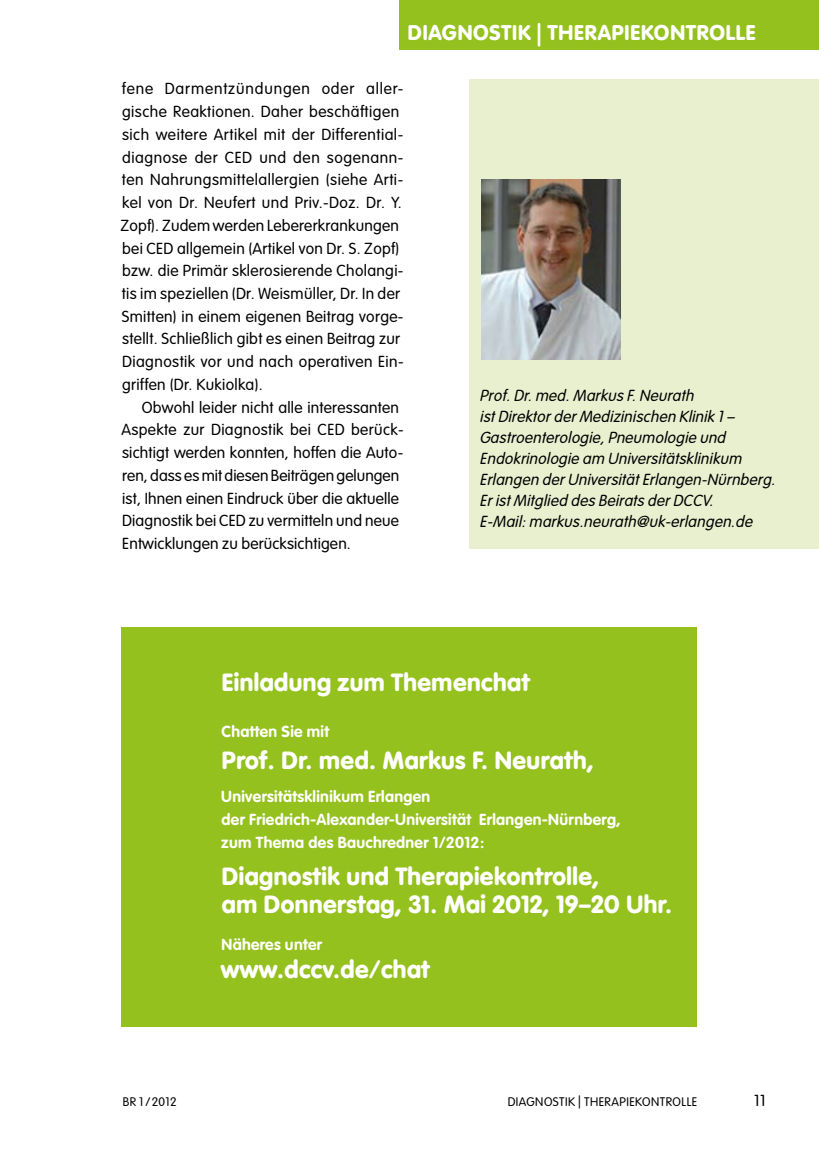
<style>
.page{position:relative;width:819px;height:1166px;background:#fff}
.page>*{position:absolute;margin:0;border:0;box-sizing:border-box;transform-origin:0 0}
.t1{font:900 24.5px/27.7px "VAG Rounded Std";letter-spacing:.02em;color:#fff}
.t2{font:900 21px "VAG Rounded Std";letter-spacing:.04em;color:#fff}
.t3{font:300 15.75px/22.8px "VAG Rounded Std";letter-spacing:.02em;color:#000}
.t4{font:italic 300 15.75px/21px "VAG Rounded Std";color:#000}
.t5{font:700 15.75px/22.8px "VAG Rounded Std";letter-spacing:.02em;color:#fff}
.t6{font:300 12.25px "VAG Rounded Std";letter-spacing:.035em;color:#000}
</style>
<div class="page">
<div style="left:469px;top:79px;width:350px;height:470px;background:#e8f0d0"></div>
<img style="left:481px;top:179px;width:139px;height:181px">
<div style="left:122px;top:628px;width:575px;height:399px;background:#95c11f"></div>
<div style="left:399px;top:0;width:420px;height:50px;background:#95c11f"></div>
<h2 class="t2" style="left:408px;top:20px;width:349px">Diagnostik | Therapiekontrolle</h2>
<p class="t3" style="left:120px;top:78px;width:284px">fene Darmentzündungen oder aller&shy;gische Reaktionen. Daher beschäftigen sich weitere Artikel mit der Differential&shy;diagnose der CED und den sogenann&shy;ten Nahrungsmittelallergien (siehe Arti&shy;kel von Dr. Neufert und Priv.-Doz. Dr. Y.<br>Zopf). Zudem werden Lebererkrankungen bei CED allgemein (Artikel von Dr. S. Zopf) bzw. die Primär sklerosierende Cholangi&shy;tis im speziellen (Dr. Weismüller, Dr. In der Smitten) in einem eigenen Beitrag vorge&shy;stellt. Schließlich gibt es einen Beitrag zur Diagnostik vor und nach operativen Ein&shy;griffen (Dr. Kukiolka).</p>
<p class="t3" style="left:121px;top:396px;width:284px;text-indent:20px">Obwohl leider nicht alle interessanten Aspekte zur Diagnostik bei CED berück&shy;sichtigt werden konnten, hoffen die Auto&shy;ren, dass es mit diesen Beiträgen gelungen ist, Ihnen einen Eindruck über die aktuelle Diagnostik bei CED zu vermitteln und neue Entwicklungen zu berücksichtigen.</p>
<p class="t4" style="left:479px;top:385px;width:301px">Prof.Dr.med.Markus F.Neurath istDirektorderMedizinischen Klinik 1– Gastroenterologie,Pneumologie und Endokrinologie am Universitätsklinikum Erlangen derUniversitätErlangen-Nürnberg.<br>EristMitglied des Beirats derDCCV.<br>E-Mail:markus.neurath@uk-erlangen.de</p>
<h1 class="t1" style="left:222px;top:669px;width:311px">Einladung zum Themenchat</h1>
<p class="t5" style="left:221px;top:720px;width:109px">Chatten Sie mit</p>
<h1 class="t1" style="left:222px;top:748px;width:373px">Prof. Dr. med. Markus F. Neurath,</h1>
<p class="t5" style="left:221px;top:786px;width:401px">Universitätsklinikum Erlangen<br>der Friedrich-Alexander-Universität Erlangen-Nürnberg, zum Thema des Bauchredner 1/2012:</p>
<h1 class="t1" style="left:222px;top:863px;width:451px">Diagnostik und Therapiekontrolle,<br>am Donnerstag, 31. Mai 2012, 19–20 Uhr.</h1>
<p class="t5" style="left:222px;top:934px;width:102px">Näheres unter</p>
<h1 class="t1" style="left:221px;top:956px;width:212px">www.dccv.de/chat</h1>
<p class="t6" style="left:123px;top:1095px;width:55px">BR 1 /2012</p>
<p class="t6" style="left:507px;top:1095px;width:191px">Diagnostik | Therapiekontrolle</p>
<p class="t3" style="left:754px;top:1090px;width:13px">11</p>
</div>
